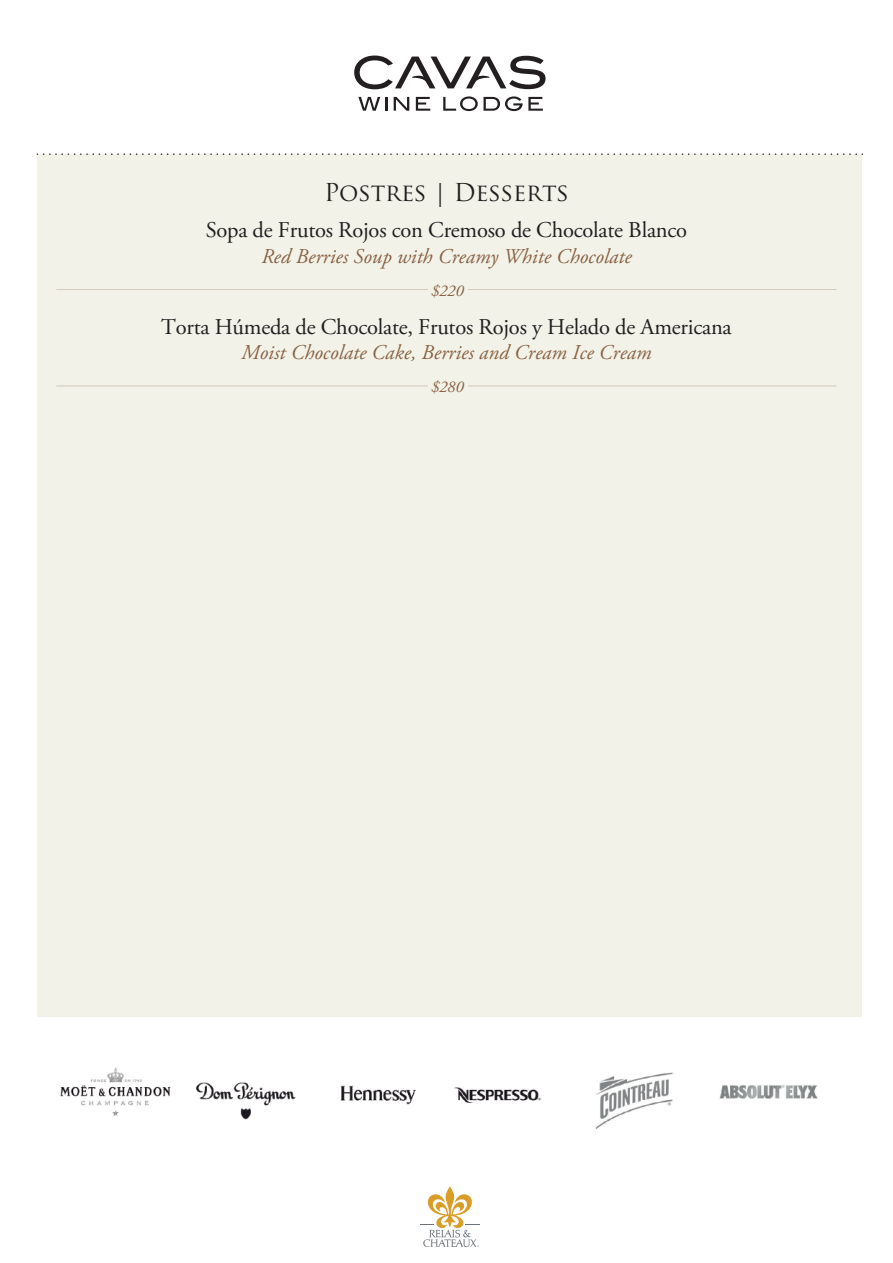
<style>
.page{position:relative;width:893px;height:1263px;background:#fff}
.page>*{position:absolute;margin:0;border:0;box-sizing:border-box;transform-origin:0 0}
.t1{font:24px "Trajan Pro";letter-spacing:-.01em;color:#231f20}
.t2{font:22.5px "Adobe Garamond Pro";letter-spacing:-.01em;color:#231f20}
.t3{font:italic 21px "Adobe Garamond Pro";color:#896243}
.t4{font:italic 16.5px "Adobe Garamond Pro";letter-spacing:-.01em;color:#896243}
</style>
<div class="page">
<div style="left:37px;top:154px;width:825px;height:863px;background:#f2f2e9"></div>
<svg style="left:358px;top:97px;width:29px;height:14px"></svg>
<svg style="left:394px;top:97px;width:15px;height:14px"></svg>
<svg style="left:416px;top:97px;width:14px;height:14px"></svg>
<svg style="left:443px;top:96px;width:35px;height:15px"></svg>
<svg style="left:484px;top:96px;width:59px;height:15px"></svg>
<svg style="left:354px;top:56px;width:192px;height:33px"></svg>
<svg style="left:420px;top:1186px;width:59px;height:61px"></svg>
<svg style="left:44px;top:153px;width:819px;height:2px"></svg>
<hr style="left:57px;top:289px;width:779px;height:1px;background:#896243">
<div style="left:429px;top:277px;width:39px;height:25px;background:#f2f2e9"></div>
<hr style="left:57px;top:386px;width:779px;height:1px;background:#896243">
<div style="left:429px;top:374px;width:39px;height:24px;background:#f2f2e9"></div>
<img style="left:60px;top:1067px;width:758px;height:62px">
<p class="t1" style="left:324px;top:177px;width:247px">Postres | Desserts</p>
<p class="t2" style="left:206px;top:217px;width:483px">Sopa de Frutos Rojos con Cremoso de Chocolate Blanco</p>
<p class="t3" style="left:261px;top:244px;width:372px">Red Berries Soup with Creamy White Chocolate</p>
<p class="t4" style="left:431px;top:281px;width:34px">$220</p>
<p class="t2" style="left:161px;top:313px;width:572px">Torta Húmeda de Chocolate, Frutos Rojos y Helado de Americana</p>
<p class="t3" style="left:241px;top:340px;width:412px">Moist Chocolate Cake, Berries and Cream Ice Cream</p>
<p class="t4" style="left:431px;top:377px;width:34px">$280</p>
</div>
